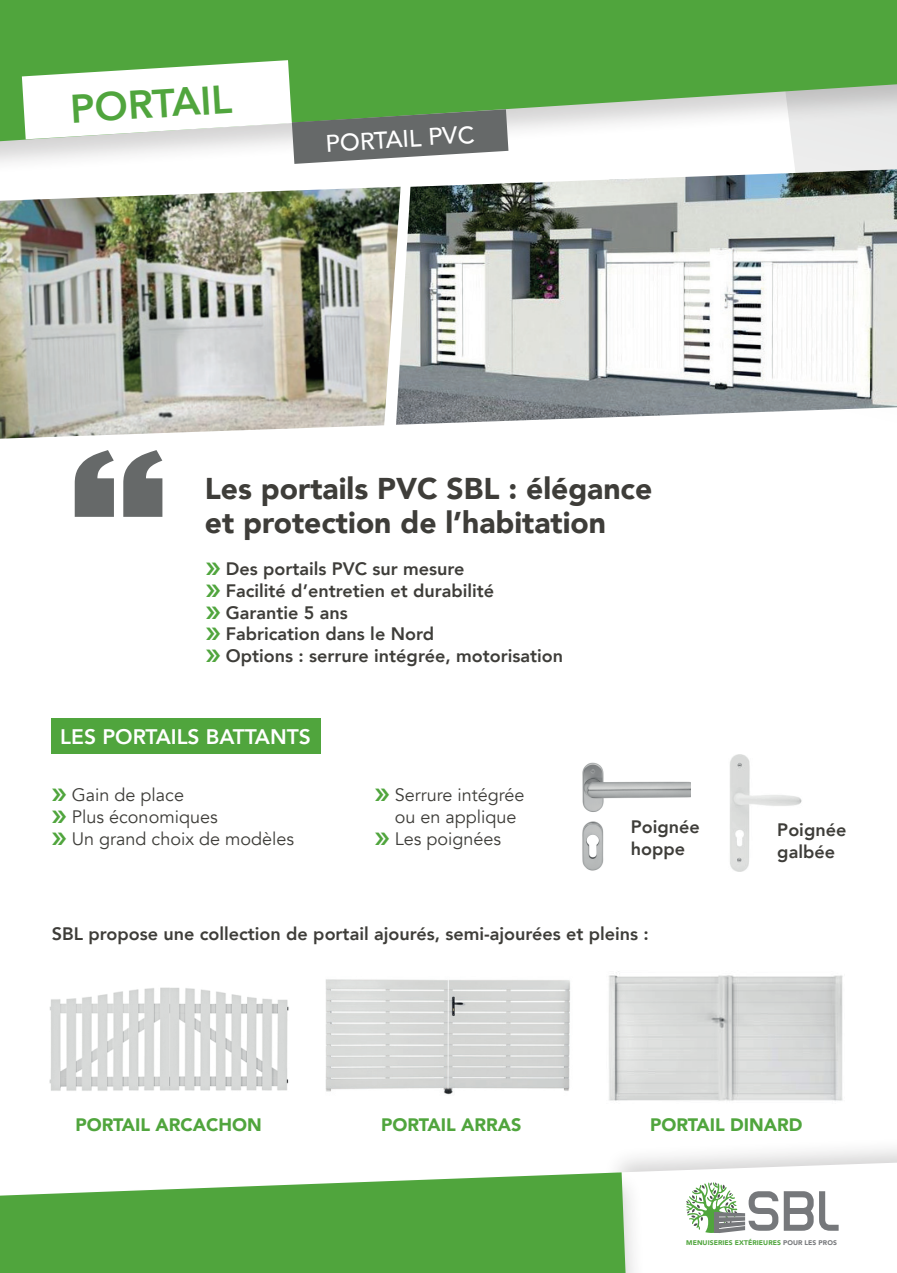
<style>
.page{position:relative;width:897px;height:1273px;background:#fff}
.page>*{position:absolute;margin:0;border:0;box-sizing:border-box;transform-origin:0 0}
.t1{font:800 39.9px "Avenir";color:#50a53d}
.t2{font:900 30px/34.5px "Avenir";color:#3e3d39}
.t3{font:500 24px "Avenir";color:#fff}
.t4{font:800 21px "Avenir";color:#fff}
.t5{font:800 18px/21.6px "Avenir";color:#3e3d39}
.t6{font:18px/21.6px "Avenir";color:#3e3d39}
.t7{font:900 18px "Avenir";color:#50a53d}
.t8{font:900 6.75px "Avenir";letter-spacing:.01em;color:#50a53d}
.s1{color:#76787b}
</style>
<div class="page">
<div style="left:0;top:0;width:896px;height:175px;background:#231f20;opacity:.2"></div>
<svg style="left:0;top:0;width:896px;height:142px;background:#6eb25f"></svg>
<div style="left:603px;top:1135px;width:293px;height:137px;background:#231f20;opacity:.2"></div>
<div style="left:0;top:1168px;width:646px;height:104px;background:#fff"></div>
<svg style="left:0;top:1172px;width:618px;height:100px;background:#65af54"></svg>
<svg style="left:22px;top:60px;width:486px;height:104px"></svg>
<img style="left:0;top:187px;width:400px;height:252px">
<img style="left:396px;top:169px;width:500px;height:255px">
<svg style="left:75px;top:450px;width:87px;height:67px"></svg>
<img style="left:49px;top:987px;width:240px;height:104px">
<img style="left:325px;top:979px;width:245px;height:116px">
<img style="left:609px;top:971px;width:234px;height:130px">
<div style="left:52px;top:718px;width:269px;height:35px;background:#50a53d"></div>
<img style="left:582px;top:762px;width:109px;height:109px">
<img style="left:730px;top:754px;width:72px;height:116px">
<svg style="left:893px;top:0;width:4px;height:3px"></svg>
<svg style="left:618px;top:1161px;width:279px;height:112px"></svg>
<h1 class="t1" style="left:68px;top:78px;width:163px;rotate:-4deg">PORTAIL</h1>
<h3 class="t3" style="left:324px;top:123px;width:150px;rotate:-4deg">PORTAIL PVC</h3>
<h2 class="t2" style="left:205px;top:470px;width:449px">Les portails PVC SBL : élégance et protection de l’habitation</h2>
<p class="t5" style="left:226px;top:558px;width:338px">Des portails PVC sur mesure<br>Facilité d’entretien et durabilité<br>Garantie 5 ans<br>Fabrication dans le Nord<br>Options : serrure intégrée, motorisation</p>
<p class="t4" style="left:60px;top:720px;width:252px">LES PORTAILS BATTANTS</p>
<p class="t6" style="left:72px;top:784px;width:224px">Gain de place<br>Plus économiques<br>Un grand choix de modèles</p>
<p class="t6" style="left:395px;top:784px;width:131px">Serrure intégrée ou en applique<br>Les poignées</p>
<p class="t5" style="left:630px;top:815px;width:70px">Poignée hoppe</p>
<p class="t5" style="left:777px;top:819px;width:70px">Poignée galbée</p>
<p class="t5" style="left:52px;top:923px;width:598px">SBL propose une collection de portail ajourés, semi-ajourées et pleins :</p>
<p class="t7" style="left:75px;top:1109px;width:188px">PORTAIL ARCACHON</p>
<p class="t7" style="left:381px;top:1109px;width:142px">PORTAIL ARRAS</p>
<p class="t7" style="left:650px;top:1109px;width:154px">PORTAIL DINARD</p>
<p class="t8" style="left:686px;top:1236px;width:152px">MENUISERIES EXTÉRIEURES <span class="s1">POUR LES PROS</span></p>
</div>
